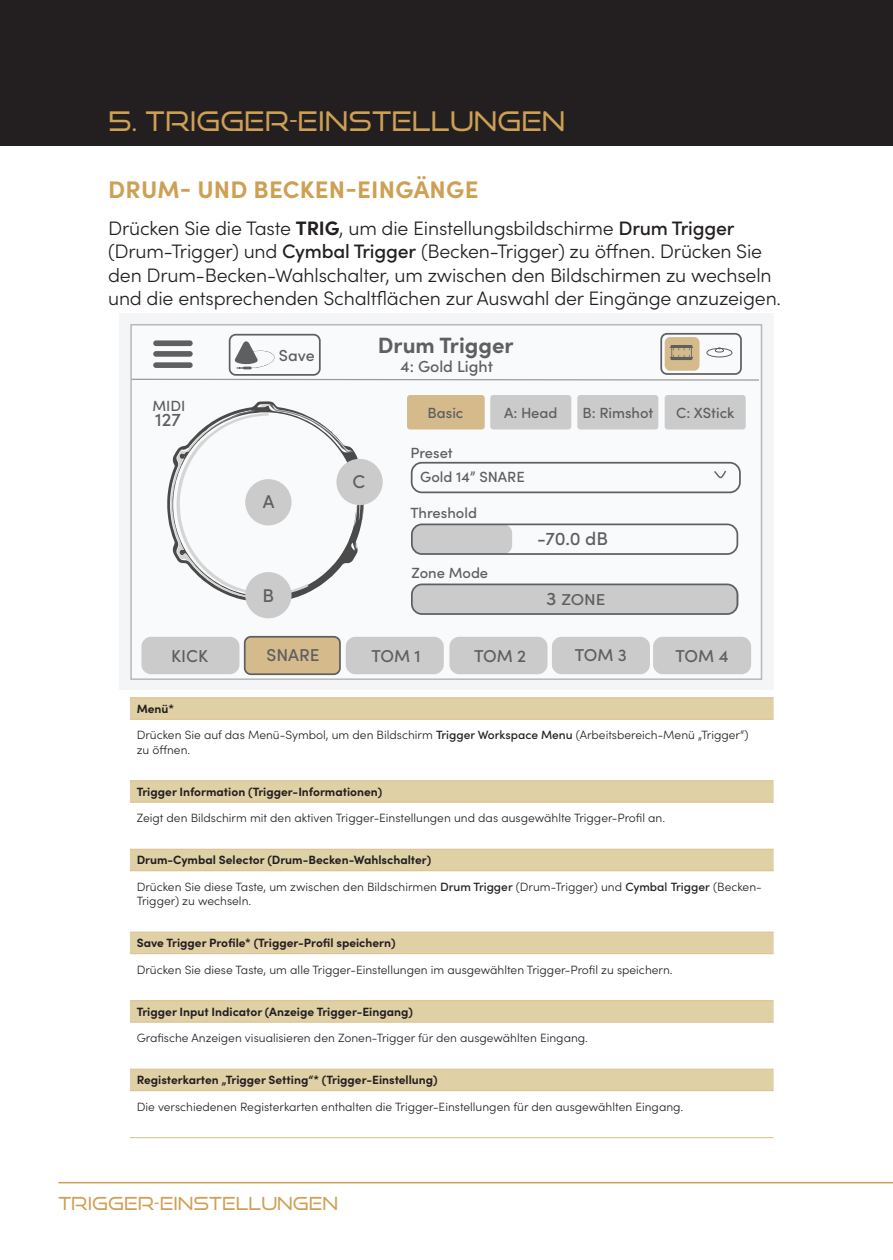
<style>
.page{position:relative;width:893px;height:1260px;background:#fff}
.page>*{position:absolute;margin:0;border:0;box-sizing:border-box;transform-origin:0 0}
.t1{font:27px "Good Times Bk";color:#cda054}
.t2{font:700 24px "Sofia Pro";letter-spacing:.01em;color:#cda054}
.t3{font:700 22.2px "Sofia Pro";color:#5d5f61}
.t4{font:300 19.5px/23.4px "Sofia Pro";letter-spacing:-.01em;color:#231f20}
.t5{font:500 18.6px "Sofia Pro";color:#5d5f61}
.t6{font:18px "Good Times Bk";color:#cda054}
.t7{font:500 17.1px "Sofia Pro";color:#5d5f61}
.t8{font:500 15.9px "Sofia Pro";color:#5d5f61}
.t9{font:500 15.6px "Sofia Pro";color:#5d5f61;scale:1.08 1}
.t10{font:500 14.7px "Sofia Pro";color:#5d5f61}
.t11{font:300 12px/14.4px "Sofia Pro";color:#231f20}
.t12{font:700 12px "Sofia Pro";color:#231f20}
.s1{font-weight:700}
.s2{font-weight:500}
.s3{font-size:18.6px}
</style>
<div class="page">
<div style="left:0;top:0;width:892px;height:146px;background:#231f20"></div>
<hr style="left:58px;top:1181px;width:834px;height:2px;background:#cda054">
<div style="left:119px;top:314px;width:654px;height:376px;background:#f3f5f6"></div>
<div style="left:131px;top:325px;width:630px;height:354px;background:#f9fafb"></div>
<div style="left:410px;top:462px;width:330px;height:31px;border:2px solid #5d5f61;border-radius:10px"></div>
<hr style="left:131px;top:378px;width:627px;height:2px;background:#999">
<div style="left:407px;top:395px;width:77px;height:34px;background:#d5ba8b;border-radius:3px"></div>
<div style="left:664px;top:395px;width:81px;height:34px;background:#cbcbcb;border-radius:3px"></div>
<svg style="left:714px;top:470px;width:13px;height:9px"></svg>
<div style="left:411px;top:524px;width:101px;height:30px;background:#cbcbcb;border-radius:9px"></div>
<div style="left:411px;top:523px;width:326px;height:32px;border:2px solid #5d5f61;border-radius:10px"></div>
<div style="left:141px;top:636px;width:98px;height:38px;background:#cbcbcb;border-radius:10px"></div>
<div style="left:244px;top:636px;width:96px;height:38px;background:#d5ba8b;border-radius:6px"></div>
<div style="left:244px;top:636px;width:96px;height:39px;border:2px solid #5d5f61;border-radius:6px"></div>
<div style="left:153px;top:340px;width:39px;height:6px;background:#5d5f61;border-radius:3px"></div>
<div style="left:153px;top:351px;width:39px;height:6px;background:#5d5f61;border-radius:3px"></div>
<div style="left:153px;top:362px;width:39px;height:6px;background:#5d5f61;border-radius:3px"></div>
<div style="left:664px;top:337px;width:35px;height:34px;background:#d5ba8b;border-radius:5px"></div>
<div style="left:660px;top:333px;width:81px;height:42px;border:2px solid #5d5f61;border-radius:6px"></div>
<svg style="left:669px;top:345px;width:23px;height:15px"></svg>
<div style="left:706px;top:348px;width:26px;height:9px;border:1px solid #5d5f61;border-radius:50%"></div>
<div style="left:714px;top:347px;width:9px;height:5px;border:1px solid #5d5f61;border-radius:50%"></div>
<div style="left:229px;top:334px;width:91px;height:42px;border:2px solid #5d5f61;border-radius:6px"></div>
<svg style="left:234px;top:341px;width:41px;height:28px"></svg>
<div style="left:577px;top:395px;width:81px;height:34px;background:#cbcbcb;border-radius:3px"></div>
<div style="left:490px;top:395px;width:81px;height:34px;background:#cbcbcb;border-radius:3px"></div>
<div style="left:411px;top:584px;width:327px;height:30px;background:#cbcbcb;border-radius:11px"></div>
<div style="left:411px;top:583px;width:326px;height:32px;border:2px solid #5d5f61;border-radius:10px"></div>
<svg style="left:167px;top:401px;width:196px;height:207px"></svg>
<div style="left:345px;top:636px;width:98px;height:38px;background:#cbcbcb;border-radius:10px"></div>
<div style="left:336px;top:459px;width:46px;height:46px;background:#cbcbcb;border-radius:50%"></div>
<div style="left:245px;top:572px;width:46px;height:46px;background:#cbcbcb;border-radius:50%"></div>
<div style="left:449px;top:636px;width:98px;height:38px;background:#cbcbcb;border-radius:10px"></div>
<div style="left:551px;top:636px;width:98px;height:38px;background:#cbcbcb;border-radius:10px"></div>
<div style="left:652px;top:636px;width:98px;height:38px;background:#cbcbcb;border-radius:10px"></div>
<div style="left:130px;top:324px;width:631px;height:356px;border:2px solid #b7b9b9"></div>
<div style="left:130px;top:698px;width:643px;height:20px;background:#e0d0a6"></div>
<svg style="left:130px;top:719px;width:643px;height:373px"></svg>
<hr style="left:130px;top:697px;width:643px;height:1px;background:#dbbc86">
<hr style="left:130px;top:718px;width:643px;height:1px;background:#dbbc86">
<hr style="left:130px;top:780px;width:643px;height:1px;background:#dbbc86">
<hr style="left:130px;top:801px;width:643px;height:1px;background:#dbbc86">
<hr style="left:130px;top:848px;width:643px;height:1px;background:#dbbc86">
<hr style="left:130px;top:870px;width:643px;height:1px;background:#dbbc86">
<hr style="left:130px;top:931px;width:643px;height:1px;background:#dbbc86">
<hr style="left:130px;top:953px;width:643px;height:1px;background:#dbbc86">
<hr style="left:130px;top:1000px;width:643px;height:1px;background:#dbbc86">
<hr style="left:130px;top:1021px;width:643px;height:1px;background:#dbbc86">
<hr style="left:130px;top:1068px;width:643px;height:1px;background:#dbbc86">
<hr style="left:130px;top:1090px;width:643px;height:1px;background:#dbbc86">
<hr style="left:130px;top:1137px;width:643px;height:1px;background:#dbbc86">
<h1 class="t1" style="left:108px;top:105px;width:458px">5. TRIGGER-EINSTELLUNGEN</h1>
<h2 class="t2" style="left:108px;top:171px;width:371px">DRUM- UND BECKEN-EINGÄNGE</h2>
<p class="t4" style="left:108px;top:215px;width:674px">Drücken Sie die Taste <span class="s1">TRIG</span>, um die Einstellungsbildschirme <span class="s2">Drum Trigger </span>(Drum-Trigger) und <span class="s2">Cymbal Trigger</span> (Becken-Trigger) zu öffnen. Drücken Sie den Drum-Becken-Wahlschalter, um zwischen den Bildschirmen zu wechseln und die entsprechenden Schaltflächen zur Auswahl der Eingänge anzuzeigen.</p>
<p class="t10" style="left:152px;top:395px;width:34px">MIDI</p>
<h3 class="t5" style="left:155px;top:406px;width:27px">127</h3>
<h3 class="t7" style="left:171px;top:643px;width:39px">KICK</h3>
<h3 class="t8" style="left:279px;top:343px;width:37px">Save</h3>
<h3 class="t5" style="left:263px;top:487px;width:13px">A</h3>
<h3 class="t5" style="left:262px;top:582px;width:13px">B</h3>
<h3 class="t7" style="left:266px;top:642px;width:55px">SNARE</h3>
<h3 class="t3" style="left:378px;top:328px;width:137px">Drum Trigger</h3>
<h3 class="t5" style="left:352px;top:467px;width:14px">C</h3>
<h3 class="t8" style="left:400px;top:355px;width:94px">4: Gold Light</h3>
<p class="t10" style="left:427px;top:401px;width:37px">Basic</p>
<p class="t10" style="left:503px;top:401px;width:55px">A: Head</p>
<p class="t10" style="left:582px;top:401px;width:72px">B: Rimshot</p>
<p class="t10" style="left:410px;top:442px;width:44px">Preset</p>
<p class="t10" style="left:420px;top:466px;width:106px">Gold 14” SNARE</p>
<p class="t10" style="left:410px;top:502px;width:68px">Threshold</p>
<p class="t10" style="left:411px;top:562px;width:78px">Zone Mode</p>
<h3 class="t5" style="left:537px;top:525px;width:72px">-70.0 dB</h3>
<h3 class="t9" style="left:545px;top:588px;width:57px"><span class="s3">3</span> ZONE</h3>
<p class="t10" style="left:675px;top:401px;width:60px">C: XStick</p>
<h3 class="t7" style="left:371px;top:643px;width:51px">TOM 1</h3>
<h3 class="t7" style="left:474px;top:643px;width:53px">TOM 2</h3>
<h3 class="t7" style="left:574px;top:642px;width:53px">TOM 3</h3>
<h3 class="t7" style="left:675px;top:643px;width:54px">TOM 4</h3>
<p class="t12" style="left:137px;top:699px;width:39px">Menü*</p>
<p class="t11" style="left:137px;top:727px;width:613px">Drücken Sie auf das Menü-Symbol, um den Bildschirm <span class="s2">Trigger Workspace Menu</span> (Arbeitsbereich-Menü „Trigger“) zu öffnen.</p>
<p class="t12" style="left:137px;top:782px;width:247px">Trigger Information (Trigger-Informationen)</p>
<p class="t11" style="left:137px;top:810px;width:529px">Zeigt den Bildschirm mit den aktiven Trigger-Einstellungen und das ausgewählte Trigger-Profil an.</p>
<p class="t12" style="left:137px;top:850px;width:296px">Drum-Cymbal Selector (Drum-Becken-Wahlschalter)</p>
<p class="t11" style="left:137px;top:878px;width:626px">Drücken Sie diese Taste, um zwischen den Bildschirmen <span class="s2">Drum Trigger</span> (Drum-Trigger) und <span class="s2">Cymbal Trigger</span> (Becken-<br>Trigger) zu wechseln.</p>
<p class="t12" style="left:137px;top:933px;width:260px">Save Trigger Profile* (Trigger-Profil speichern)</p>
<p class="t11" style="left:137px;top:961px;width:537px">Drücken Sie diese Taste, um alle Trigger-Einstellungen im ausgewählten Trigger-Profil zu speichern.</p>
<p class="t12" style="left:137px;top:1002px;width:278px">Trigger Input Indicator (Anzeige Trigger-Eingang)</p>
<p class="t11" style="left:137px;top:1030px;width:452px">Grafische Anzeigen visualisieren den Zonen-Trigger für den ausgewählten Eingang.</p>
<p class="t12" style="left:137px;top:1070px;width:302px">Registerkarten „Trigger Setting“* (Trigger-Einstellung)</p>
<p class="t11" style="left:137px;top:1098px;width:548px">Die verschiedenen Registerkarten enthalten die Trigger-Einstellungen für den ausgewählten Eingang.</p>
<h3 class="t6" style="left:58px;top:1192px;width:281px">TRIGGER-EINSTELLUNGEN</h3>
</div>
